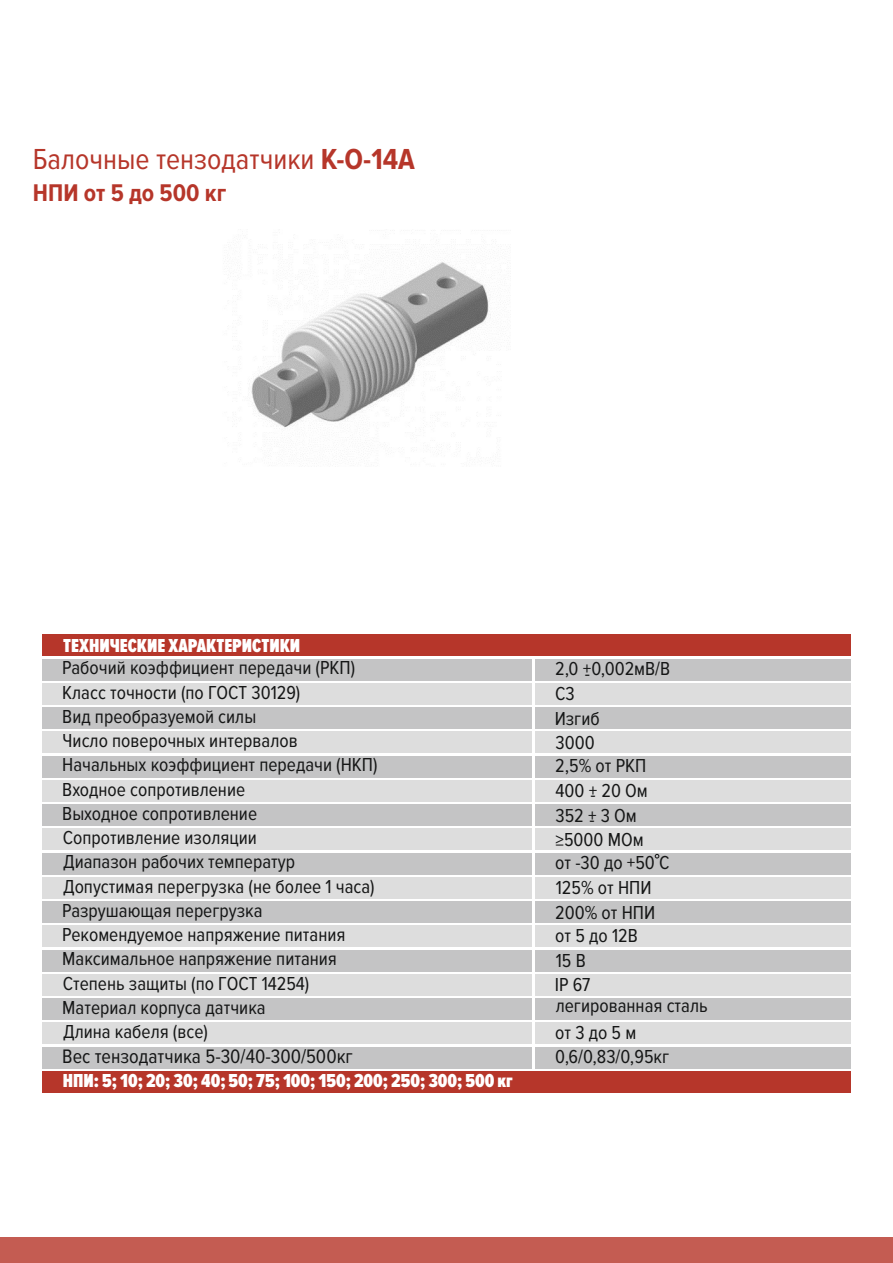
<style>
.page{position:relative;width:893px;height:1263px;background:#fff}
.page>*{position:absolute;margin:0;border:0;box-sizing:border-box;transform-origin:0 0}
.t1{font:30px "Proxima Nova Cond";color:#b6362a}
.t2{font:700 25.05px "Proxima Nova Cond";color:#b6362a}
.t3{font:20.25px "Proxima Nova Cond";color:#151616}
.t4{font:19.5px/24.3px "Proxima Nova Cond";color:#151616}
.t5{font:900 19.5px "Proxima Nova Ex Cn";color:#fff}
.s1{font-weight:700}
</style>
<div class="page">
<div style="left:42px;top:635px;width:808px;height:21px;background:#b6362a"></div>
<div style="left:42px;top:659px;width:490px;height:21px;background:#c4c4c5"></div>
<div style="left:42px;top:683px;width:490px;height:21px;background:#ddd"></div>
<div style="left:42px;top:707px;width:490px;height:22px;background:#c4c4c5"></div>
<div style="left:42px;top:732px;width:490px;height:21px;background:#ddd"></div>
<div style="left:42px;top:756px;width:490px;height:21px;background:#c4c4c5"></div>
<div style="left:42px;top:780px;width:490px;height:21px;background:#ddd"></div>
<div style="left:42px;top:804px;width:490px;height:22px;background:#c4c4c5"></div>
<div style="left:42px;top:829px;width:490px;height:21px;background:#ddd"></div>
<div style="left:42px;top:853px;width:490px;height:21px;background:#c4c4c5"></div>
<div style="left:42px;top:877px;width:490px;height:21px;background:#ddd"></div>
<div style="left:42px;top:901px;width:490px;height:22px;background:#c4c4c5"></div>
<div style="left:42px;top:926px;width:490px;height:21px;background:#ddd"></div>
<div style="left:42px;top:950px;width:490px;height:21px;background:#c4c4c5"></div>
<div style="left:42px;top:974px;width:490px;height:21px;background:#ddd"></div>
<div style="left:42px;top:998px;width:490px;height:22px;background:#c4c4c5"></div>
<div style="left:42px;top:1023px;width:490px;height:21px;background:#ddd"></div>
<div style="left:535px;top:659px;width:315px;height:21px;background:#c4c4c5"></div>
<div style="left:535px;top:683px;width:315px;height:21px;background:#ddd"></div>
<div style="left:535px;top:707px;width:315px;height:22px;background:#c4c4c5"></div>
<div style="left:535px;top:732px;width:315px;height:21px;background:#ddd"></div>
<div style="left:535px;top:756px;width:315px;height:21px;background:#c4c4c5"></div>
<div style="left:535px;top:780px;width:315px;height:21px;background:#ddd"></div>
<div style="left:535px;top:804px;width:315px;height:22px;background:#c4c4c5"></div>
<div style="left:535px;top:829px;width:315px;height:21px;background:#ddd"></div>
<div style="left:535px;top:853px;width:315px;height:21px;background:#c4c4c5"></div>
<div style="left:535px;top:877px;width:315px;height:21px;background:#ddd"></div>
<div style="left:535px;top:901px;width:315px;height:22px;background:#c4c4c5"></div>
<div style="left:535px;top:926px;width:315px;height:21px;background:#ddd"></div>
<div style="left:535px;top:950px;width:315px;height:21px;background:#c4c4c5"></div>
<div style="left:535px;top:974px;width:315px;height:21px;background:#ddd"></div>
<div style="left:535px;top:998px;width:315px;height:22px;background:#c4c4c5"></div>
<svg style="left:655px;top:854px;width:4px;height:4px"></svg>
<div style="left:535px;top:1023px;width:315px;height:21px;background:#ddd"></div>
<div style="left:42px;top:1047px;width:490px;height:21px;background:#c4c4c5"></div>
<div style="left:535px;top:1047px;width:315px;height:21px;background:#c4c4c5"></div>
<div style="left:42px;top:1071px;width:808px;height:21px;background:#b6362a"></div>
<div style="left:0;top:1237px;width:893px;height:26px;background:#c45c52"></div>
<img style="left:251px;top:261px;width:240px;height:167px">
<h1 class="t1" style="left:33px;top:145px;width:383px">Балочные тензодатчики <span class="s1">К-О-14А</span></h1>
<p class="t2" style="left:33px;top:181px;width:195px">НПИ от 5 до 500 кг</p>
<p class="t5" style="left:63px;top:636px;width:238px">ТЕХНИЧЕСКИЕ ХАРАКТЕРИСТИКИ</p>
<p class="t4" style="left:62px;top:657px;width:317px">Рабочий коэффициент передачи (РКП)<br>Класс точности (по ГОСТ 30129)<br>Вид преобразуемой силы<br>Число поверочных интервалов<br>Начальных коэффициент передачи (НКП)<br>Входное сопротивление<br>Выходное сопротивление<br>Сопротивление изоляции<br>Диапазон рабочих температур<br>Допустимая перегрузка (не более 1 часа)<br>Разрушающая перегрузка<br>Рекомендуемое напряжение питания<br>Максимальное напряжение питания<br>Степень защиты (по ГОСТ 14254)<br>Материал корпуса датчика</p>
<p class="t4" style="left:555px;top:657px;width:117px">2,0 +0,002мВ/В</p>
<p class="t4" style="left:585px;top:662px;width:7px">-</p>
<p class="t4" style="left:555px;top:683px;width:93px;line-height:23.9px">С3<br>Изгиб<br>3000<br>2,5% от РКП</p>
<p class="t4" style="left:556px;top:780px;width:94px">400 + 20 Ом</p>
<p class="t4" style="left:555px;top:786px;width:83px;line-height:20.2px;text-align:center">-<br>352 + 3 Ом</p>
<p class="t4" style="left:555px;top:811px;width:90px;line-height:19.5px;text-indent:34px">- ≥5000 МОм</p>
<p class="t4" style="left:555px;top:851px;width:116px">от -30 до +50 С<br>125% от НПИ<br>200% от НПИ от 5 до 12В</p>
<p class="t4" style="left:555px;top:949px;width:37px">15 В<br>IP 67</p>
<p class="t4" style="left:556px;top:994px;width:153px">легированная сталь</p>
<p class="t4" style="left:63px;top:1020px;width:146px">Длина кабеля (все)</p>
<p class="t4" style="left:555px;top:1021px;width:83px">от 3 до 5 м</p>
<p class="t3" style="left:62px;top:1047px;width:292px">Вес тензодатчика 5-30/40-300/500кг</p>
<p class="t4" style="left:555px;top:1045px;width:116px">0,6/0,83/0,95кг</p>
<p class="t5" style="left:63px;top:1071px;width:451px">НПИ: 5; 10; 20; 30; 40; 50; 75; 100; 150; 200; 250; 300; 500 кг</p>
</div>
